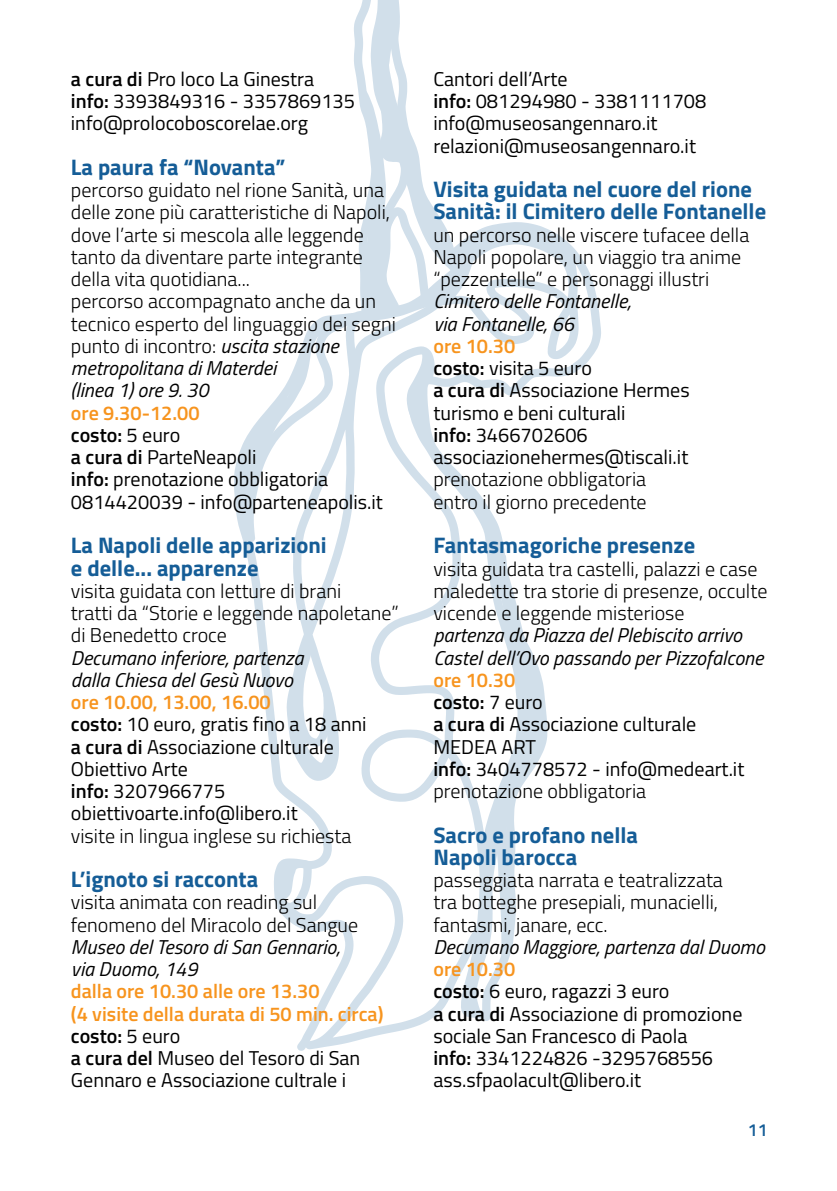
<style>
.page{position:relative;width:837px;height:1191px;background:#fff}
.page>*{position:absolute;margin:0;border:0;box-sizing:border-box;transform-origin:0 0}
.t1{font:700 22.5px/22.2px "Titillium";color:#155d97}
.t2{font:300 20px/22.2px "Titillium";color:#000}
.t3{font:20px/22.2px "Titillium";color:#000}
.t4{font:italic 20px/22.2px "Titillium";color:#000}
.t5{font:600 20px/22.2px "Titillium";color:#f7941e}
.t6{font:600 17.5px "Titillium";color:#155d97}
.s1{font-weight:600}
.s2{font-weight:400;font-style:italic}
.s3{font-weight:600;color:#f7941e}
.s4{color:#000}
.s5{font-weight:400;color:#000}
.s6{font-weight:300}
</style>
<div class="page">
<svg style="left:578px;top:253px;width:23px;height:117px"></svg>
<svg style="left:236px;top:0;width:342px;height:1049px"></svg>
<p class="t3" style="left:71px;top:67px;width:285px"><span class="s1">a cura di</span> Pro loco La Ginestra <span class="s1">info:</span> 3393849316 - 3357869135 info@prolocoboscorelae.org</p>
<p class="t1" style="left:71px;top:155px;width:216px">La paura fa “Novanta”</p>
<p class="t2" style="left:71px;top:178px;width:326px">percorso guidato nel rione Sanità, una delle zone più caratteristiche di Napoli, dove l’arte si mescola alle leggende tanto da diventare parte integrante della vita quotidiana...<br>percorso accompagnato anche da un tecnico esperto del linguaggio dei segni punto di incontro: <span class="s2">uscita stazione metropolitana di Materdei<br>(linea 1) ore 9. 30</span></p>
<p class="t3" style="left:71px;top:400px;width:313px"><span class="s3">ore 9.30-12.00<br></span><span class="s1">costo:</span> 5 euro<br><span class="s1">a cura di</span> ParteNeapoli<br><span class="s1">info:</span> prenotazione obbligatoria<br>0814420039 - info@parteneapolis.it</p>
<p class="t1" style="left:71px;top:533px;width:257px">La Napoli delle apparizioni e delle... apparenze</p>
<p class="t2" style="left:71px;top:579px;width:329px">visita guidata con letture di brani<br>tratti da “Storie e leggende napoletane” di Benedetto croce</p>
<p class="t4" style="left:71px;top:645px;width:234px">Decumano inferiore, partenza dalla Chiesa del Gesù Nuovo</p>
<p class="t3" style="left:71px;top:690px;width:297px"><span class="s3">ore 10.00, 13.00, 16.00<br></span><span class="s1">costo:</span> 10 euro, gratis fino a 18 anni <span class="s1">a cura di</span> Associazione culturale<br>Obiettivo Arte<br><span class="s1">info:</span> 3207966775 obiettivoarte.info@libero.it</p>
<p class="t2" style="left:71px;top:823px;width:282px">visite in lingua inglese su richiesta</p>
<p class="t1" style="left:71px;top:867px;width:189px">L’ignoto si racconta</p>
<p class="t2" style="left:71px;top:890px;width:288px">visita animata con reading sul fenomeno del Miracolo del Sangue</p>
<p class="t4" style="left:71px;top:934px;width:270px">Museo del Tesoro di San Gennario, via Duomo, 149</p>
<p class="t5" style="left:71px;top:979px;width:314px">dalla ore 10.30 alle ore 13.30<br>(4 visite della durata di 50 min. circa) <span class="s4">costo:</span> <span class="s5">5 euro<br></span><span class="s4">a cura del</span> <span class="s5">Museo del Tesoro di San<br>Gennaro e Associazione cultrale i</span></p>
<p class="t3" style="left:433px;top:67px;width:274px">Cantori dell’Arte<br><span class="s1">info:</span> 081294980 - 3381111708 info@museosangennaro.it relazioni@museosangennaro.it</p>
<p class="t1" style="left:433px;top:177px;width:334px">Visita guidata nel cuore del rione<br>Sanità: il Cimitero delle Fontanelle</p>
<p class="t2" style="left:433px;top:223px;width:317px">un percorso nelle viscere tufacee della<br>Napoli popolare, un viaggio tra anime “pezzentelle” e personaggi illustri</p>
<p class="t4" style="left:433px;top:289px;width:199px">Cimitero delle Fontanelle, via Fontanelle, 66</p>
<p class="t3" style="left:433px;top:334px;width:258px"><span class="s3">ore 10.30<br></span><span class="s1">costo:</span> visita 5 euro<br><span class="s1">a cura di</span> Associazione Hermes turismo e beni culturali<br><span class="s1">info:</span> 3466702606 associazionehermes@tiscali.it</p>
<p class="t2" style="left:433px;top:467px;width:215px">prenotazione obbligatoria entro il giorno precedente</p>
<p class="t1" style="left:433px;top:533px;width:263px">Fantasmagoriche presenze</p>
<p class="t2" style="left:433px;top:556px;width:335px">visita guidata tra castelli, palazzi e case maledette tra storie di presenze, occulte vicende e leggende misteriose</p>
<p class="t4" style="left:433px;top:623px;width:331px">partenza da Piazza del Plebiscito arrivo<br>Castel dell’Ovo passando per Pizzofalcone</p>
<p class="t3" style="left:433px;top:667px;width:312px"><span class="s3">ore 10.30<br></span><span class="s1">costo:</span> 7 euro<br><span class="s1">a cura di</span> Associazione culturale<br>MEDEA ART<br><span class="s1">info:</span> 3404778572 - info@medeart.it <span class="s6">prenotazione obbligatoria</span></p>
<p class="t1" style="left:433px;top:822px;width:206px">Sacro e profano nella<br>Napoli barocca</p>
<p class="t2" style="left:433px;top:868px;width:291px">passeggiata narrata e teatralizzata tra botteghe presepiali, munacielli, fantasmi, janare, ecc.</p>
<p class="t4" style="left:433px;top:934px;width:333px">Decumano Maggiore, partenza dal Duomo</p>
<p class="t3" style="left:433px;top:957px;width:310px"><span class="s3">ore 10.30<br></span><span class="s1">costo:</span> 6 euro, ragazzi 3 euro<br><span class="s1">a cura di</span> Associazione di promozione sociale San Francesco di Paola<br><span class="s1">info:</span> 3341224826 -3295768556 ass.sfpaolacult@libero.it</p>
<p class="t6" style="left:747px;top:1116px;width:21px">11</p>
</div>
